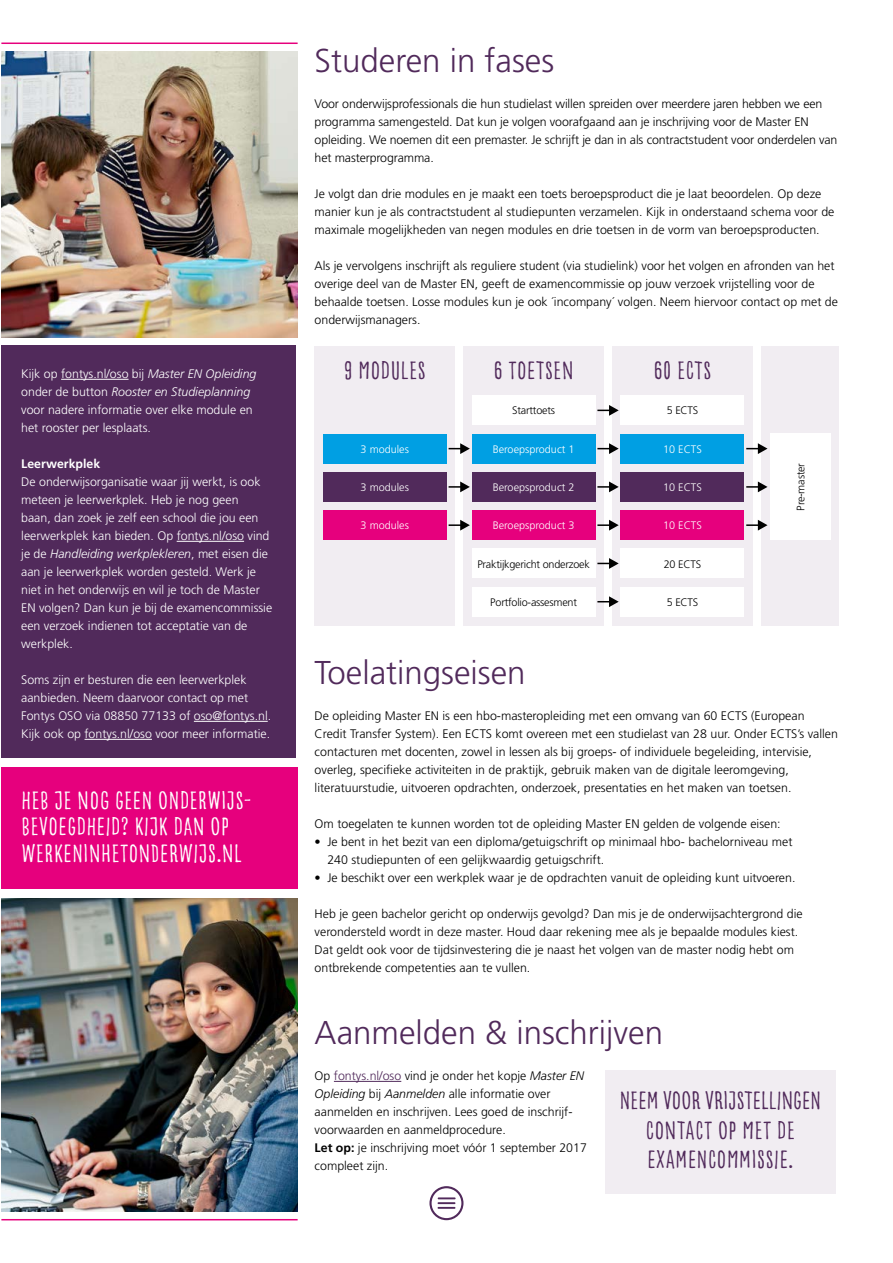
<style>
.page{position:relative;width:893px;height:1263px;background:#fff}
.page>*{position:absolute;margin:0;border:0;box-sizing:border-box;transform-origin:0 0}
.t1{font:300 33px "Fontys Frutiger";color:#512a5b}
.t2{font:27px/29.4px "Goodlife Sans Condensed";color:#512a5b;text-align:center}
.t3{font:27px/26.4px "Goodlife Sans Condensed";color:#fff}
.t4{font:300 12.3px/18px "Fontys Frutiger";color:#000}
.t5{font:300 12.3px/18px "Fontys Frutiger";color:#fff}
.t6{font:700 12.3px "Fontys Frutiger";color:#fff}
.t7{font:300 10.8px "Fontys Frutiger";color:#fff}
.t8{font:300 10.8px "Fontys Frutiger";letter-spacing:-.02em;color:#000}
.s1{font-style:italic}
.s2{color:#512a5b}
.s3{font-weight:700}
</style>
<div class="page">
<hr style="left:334px;top:1081px;width:67px;height:1px;background:#512a5b">
<div style="left:605px;top:1070px;width:230px;height:123px;background:#f1edf2"></div>
<div style="left:315px;top:347px;width:140px;height:279px;background:#f1edf2"></div>
<div style="left:463px;top:347px;width:141px;height:279px;background:#f1edf2"></div>
<div style="left:612px;top:347px;width:141px;height:279px;background:#f1edf2"></div>
<div style="left:761px;top:347px;width:78px;height:279px;background:#f1edf2"></div>
<div style="left:472px;top:587px;width:123px;height:30px;background:#fff"></div>
<div style="left:621px;top:587px;width:123px;height:30px;background:#fff"></div>
<div style="left:472px;top:549px;width:123px;height:29px;background:#fff"></div>
<div style="left:621px;top:549px;width:123px;height:29px;background:#fff"></div>
<div style="left:323px;top:510px;width:123px;height:30px;background:#e6007d"></div>
<div style="left:472px;top:510px;width:123px;height:30px;background:#e6007d"></div>
<div style="left:621px;top:510px;width:123px;height:30px;background:#e6007d"></div>
<div style="left:323px;top:472px;width:123px;height:30px;background:#512a5b"></div>
<div style="left:472px;top:472px;width:123px;height:30px;background:#512a5b"></div>
<div style="left:621px;top:472px;width:123px;height:30px;background:#512a5b"></div>
<div style="left:323px;top:434px;width:123px;height:29px;background:#009fe3"></div>
<div style="left:770px;top:434px;width:61px;height:106px;background:#fff"></div>
<div style="left:472px;top:434px;width:123px;height:29px;background:#009fe3"></div>
<div style="left:621px;top:434px;width:123px;height:29px;background:#009fe3"></div>
<div style="left:472px;top:395px;width:123px;height:30px;background:#fff"></div>
<div style="left:621px;top:395px;width:123px;height:30px;background:#fff"></div>
<svg style="left:449px;top:443px;width:21px;height:11px"></svg>
<svg style="left:597px;top:443px;width:22px;height:11px"></svg>
<svg style="left:746px;top:443px;width:21px;height:11px"></svg>
<svg style="left:597px;top:405px;width:22px;height:11px"></svg>
<svg style="left:597px;top:558px;width:22px;height:11px"></svg>
<svg style="left:597px;top:596px;width:22px;height:11px"></svg>
<svg style="left:449px;top:481px;width:21px;height:11px"></svg>
<svg style="left:597px;top:481px;width:22px;height:11px"></svg>
<svg style="left:746px;top:481px;width:21px;height:11px"></svg>
<svg style="left:449px;top:520px;width:21px;height:11px"></svg>
<svg style="left:597px;top:520px;width:22px;height:11px"></svg>
<svg style="left:746px;top:520px;width:21px;height:11px"></svg>
<img style="left:1px;top:51px;width:297px;height:286px">
<div style="left:1px;top:345px;width:295px;height:413px;background:#512a5b"></div>
<hr style="left:1px;top:43px;width:297px;height:1px;background:#e6007d">
<hr style="left:1px;top:1219px;width:297px;height:1px;background:#e6007d">
<hr style="left:61px;top:379px;width:68px;height:1px;background:#fff">
<hr style="left:177px;top:541px;width:67px;height:1px;background:#fff">
<hr style="left:194px;top:721px;width:74px;height:1px;background:#fff">
<hr style="left:85px;top:739px;width:67px;height:1px;background:#fff">
<img style="left:1px;top:898px;width:297px;height:314px">
<div style="left:1px;top:767px;width:297px;height:122px;background:#e6007d"></div>
<svg style="left:429px;top:1186px;width:34px;height:34px"></svg>
<p class="t5" style="left:21px;top:365px;width:237px">Kijk op fontys.nl/oso bij <span class="s1">Master EN Opleiding </span>onder de button <span class="s1">Rooster en Studieplanning </span>voor nadere informatie over elke module en het rooster per lesplaats.</p>
<p class="t6" style="left:21px;top:457px;width:81px">Leerwerkplek</p>
<p class="t5" style="left:21px;top:473px;width:252px">De onderwijsorganisatie waar jij werkt, is ook meteen je leerwerkplek. Heb je nog geen<br>baan, dan zoek je zelf een school die jou een leerwerkplek kan bieden. Op fontys.nl/oso vind je de <span class="s1">Handleiding werkplekleren</span>, met eisen die aan je leerwerkplek worden gesteld. Werk je niet in het onderwijs en wil je toch de Master EN volgen? Dan kun je bij de examencommissie een verzoek indienen tot acceptatie van de werkplek.</p>
<p class="t5" style="left:21px;top:671px;width:251px">Soms zijn er besturen die een leerwerkplek aanbieden. Neem daarvoor contact op met Fontys OSO via 08850 77133 of oso@fontys.nl.<br>Kijk ook op fontys.nl/oso voor meer informatie.</p>
<h2 class="t3" style="left:21px;top:787px;width:232px">HEB JE NOG GEEN ONDERWIJS-<br>BEVOEGDHEID? KIJK DAN OP<br>WERKENINHETONDERWIJS.NL</h2>
<h1 class="t1" style="left:315px;top:42px;width:241px">Studeren in fases</h1>
<p class="t4" style="left:315px;top:95px;width:524px">Voor onderwijsprofessionals die hun studielast willen spreiden over meerdere jaren hebben we een programma samengesteld. Dat kun je volgen voorafgaand aan je inschrijving voor de Master EN opleiding. We noemen dit een premaster. Je schrijft je dan in als contractstudent voor onderdelen van het masterprogramma.</p>
<p class="t4" style="left:315px;top:185px;width:521px">Je volgt dan drie modules en je maakt een toets beroepsproduct die je laat beoordelen. Op deze manier kun je als contractstudent al studiepunten verzamelen. Kijk in onderstaand schema voor de maximale mogelijkheden van negen modules en drie toetsen in de vorm van beroepsproducten.</p>
<p class="t4" style="left:315px;top:257px;width:525px">Als je vervolgens inschrijft als reguliere student (via studielink) voor het volgen en afronden van het overige deel van de Master EN, geeft de examencommissie op jouw verzoek vrijstelling voor de behaalde toetsen. Losse modules kun je ook ´incompany´ volgen. Neem hiervoor contact op met de onderwijsmanagers.</p>
<h2 class="t2" style="left:344px;top:356px;width:84px">9 MODULES</h2>
<h2 class="t2" style="left:494px;top:356px;width:82px">6 TOETSEN</h2>
<h2 class="t2" style="left:653px;top:356px;width:60px">60 ECTS</h2>
<p class="t8" style="left:512px;top:405px;width:44px">Starttoets</p>
<p class="t8" style="left:667px;top:405px;width:33px">5 ECTS</p>
<p class="t7" style="left:361px;top:443px;width:50px">3 modules</p>
<p class="t7" style="left:493px;top:443px;width:83px">Beroepsproduct 1</p>
<p class="t7" style="left:663px;top:443px;width:40px">10 ECTS</p>
<p class="t7" style="left:361px;top:481px;width:50px">3 modules</p>
<p class="t7" style="left:493px;top:481px;width:83px">Beroepsproduct 2</p>
<p class="t7" style="left:663px;top:481px;width:40px">10 ECTS</p>
<p class="t7" style="left:361px;top:519px;width:50px">3 modules</p>
<p class="t7" style="left:493px;top:519px;width:83px">Beroepsproduct 3</p>
<p class="t7" style="left:663px;top:519px;width:40px">10 ECTS</p>
<p class="t8" style="left:477px;top:558px;width:114px">Praktijkgericht onderzoek</p>
<p class="t8" style="left:664px;top:558px;width:39px">20 ECTS</p>
<p class="t8" style="left:490px;top:596px;width:88px">Portfolio-assesment</p>
<p class="t8" style="left:667px;top:596px;width:33px">5 ECTS</p>
<p class="t8" style="left:794px;top:511px;width:49px;rotate:-90deg">Pre-master</p>
<h1 class="t1" style="left:315px;top:654px;width:212px">Toelatingseisen</h1>
<p class="t4" style="left:315px;top:707px;width:525px">De opleiding Master EN is een hbo-masteropleiding met een omvang van 60 ECTS (European Credit Transfer System). Een ECTS komt overeen met een studielast van 28 uur. Onder ECTS’s vallen contacturen met docenten, zowel in lessen als bij groeps- of individuele begeleiding, intervisie, overleg, specifieke activiteiten in de praktijk, gebruik maken van de digitale leeromgeving, literatuurstudie, uitvoeren opdrachten, onderzoek, presentaties en het maken van toetsen.</p>
<p class="t4" style="left:315px;top:815px;width:468px">Om toegelaten te kunnen worden tot de opleiding Master EN gelden de volgende eisen:</p>
<p class="t4" style="left:327px;top:833px;width:467px;text-indent:-13px">• Je bent in het bezit van een diploma/getuigschrift op minimaal hbo- bachelorniveau met<br>240 studiepunten of een gelijkwaardig getuigschrift.</p>
<p class="t4" style="left:315px;top:869px;width:482px">• Je beschikt over een werkplek waar je de opdrachten vanuit de opleiding kunt uitvoeren.</p>
<p class="t4" style="left:315px;top:905px;width:490px">Heb je geen bachelor gericht op onderwijs gevolgd? Dan mis je de onderwijsachtergrond die verondersteld wordt in deze master. Houd daar rekening mee als je bepaalde modules kiest.<br>Dat geldt ook voor de tijdsinvestering die je naast het volgen van de master nodig hebt om ontbrekende competenties aan te vullen.</p>
<h1 class="t1" style="left:315px;top:1014px;width:350px">Aanmelden &amp; inschrijven</h1>
<p class="t4" style="left:315px;top:1067px;width:274px">Op <span class="s2">fontys.nl/oso</span> vind je onder het kopje <span class="s1">Master EN Opleiding</span> bij <span class="s1">Aanmelden</span> alle informatie over aanmelden en inschrijven. Lees goed de inschrijf&shy;voorwaarden en aanmeldprocedure.<br><span class="s3">Let op:</span> je inschrijving moet vóór 1 september 2017 compleet zijn.</p>
<h2 class="t2" style="left:620px;top:1086px;width:203px">NEEM VOOR VRIJSTELLINGEN<br>CONTACT OP MET DE<br>EXAMENCOMMISSIE.</h2>
</div>
